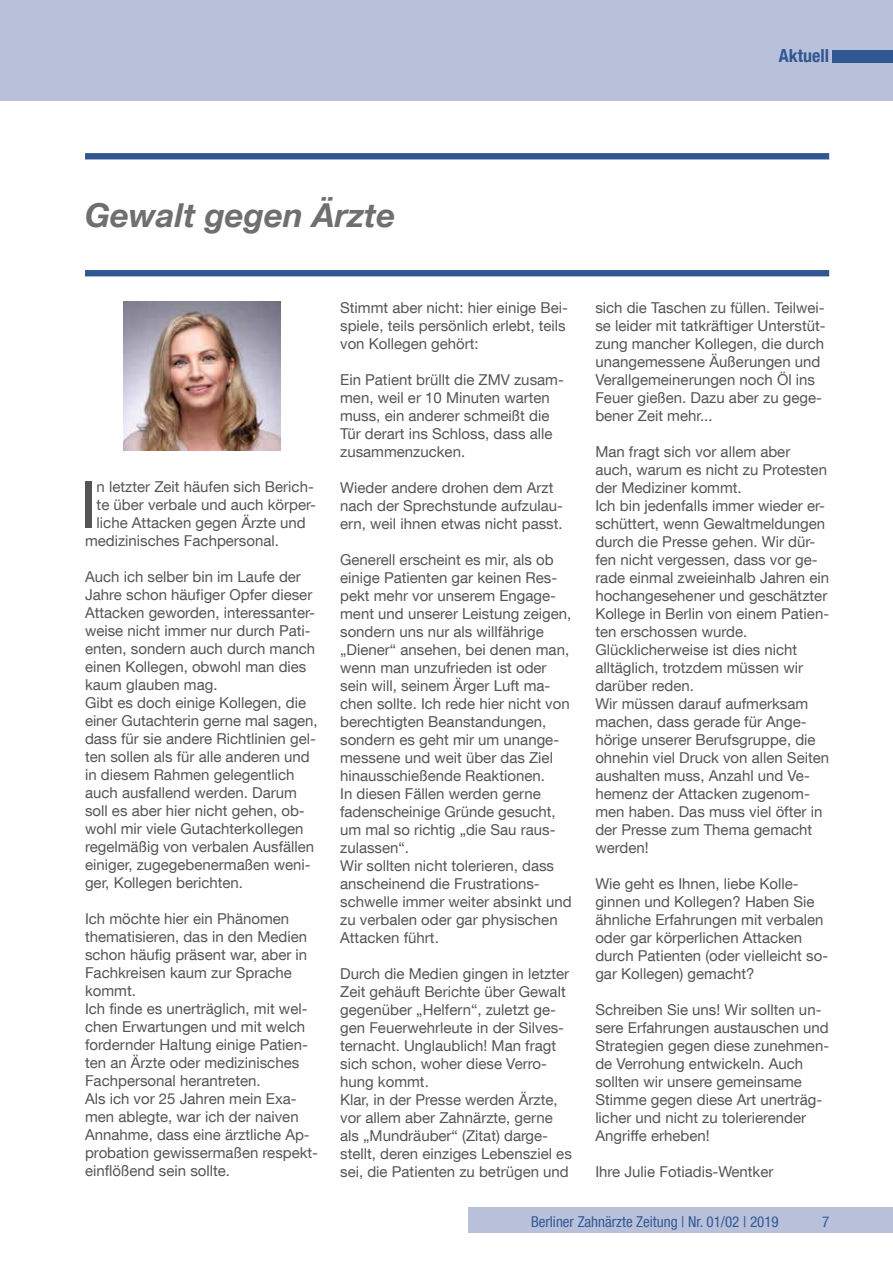
<style>
.page{position:relative;width:893px;height:1263px;background:#fff}
.page>*{position:absolute;margin:0;border:0;box-sizing:border-box;transform-origin:0 0}
.t1{font:65.4px "Helvetica Neue LT Com";color:#555}
.t2{font:italic 700 33px "Helvetica Neue LT Com";color:#6f6f6f}
.t3{font:700 condensed 18px "Helvetica Neue LT Com";color:#315793}
.t4{font:15px/18px "Helvetica Neue LT Com";color:#555}
.t5{font:condensed 15px "Helvetica Neue LT Com";color:#315793}
</style>
<div class="page">
<div style="left:0;top:0;width:893px;height:100px;background:#b8c0da"></div>
<div style="left:468px;top:1208px;width:425px;height:25px;background:#b8c0da"></div>
<div style="left:833px;top:50px;width:60px;height:12px;background:#315793"></div>
<div style="left:85px;top:153px;width:744px;height:6px;background:#315793"></div>
<div style="left:85px;top:270px;width:744px;height:6px;background:#315793"></div>
<img style="left:124px;top:302px;width:156px;height:149px">
<p class="t3" style="left:779px;top:45px;width:52px">Aktuell</p>
<h2 class="t2" style="left:85px;top:194px;width:312px">Gewalt gegen Ärzte</h2>
<h1 class="t1" style="left:80px;top:465px;width:18px">I</h1>
<p class="t4" style="left:97px;top:478px;width:219px">n letzter Zeit häufen sich Berich-</p>
<p class="t4" style="left:97px;top:496px;width:221px">te über verbale und auch körper-</p>
<p class="t4" style="left:97px;top:514px;width:211px">liche Attacken gegen Ärzte und</p>
<p class="t4" style="left:85px;top:532px;width:195px">medizinisches Fachpersonal.</p>
<p class="t4" style="left:85px;top:568px;width:234px">Auch ich selber bin im Laufe der<br>Jahre schon häufiger Opfer dieser<br>Attacken geworden, interessanter&shy;weise nicht immer nur durch Pati&shy;enten, sondern auch durch manch einen Kollegen, obwohl man dies kaum glauben mag.<br>Gibt es doch einige Kollegen, die einer Gutachterin gerne mal sagen, dass für sie andere Richtlinien gel&shy;ten sollen als für alle anderen und in diesem Rahmen gelegentlich auch ausfallend werden. Darum soll es aber hier nicht gehen, ob&shy;wohl mir viele Gutachterkollegen regelmäßig von verbalen Ausfällen einiger, zugegebenermaßen weni&shy;ger, Kollegen berichten.</p>
<p class="t4" style="left:85px;top:910px;width:235px">Ich möchte hier ein Phänomen thematisieren, das in den Medien schon häufig präsent war, aber in<br>Fachkreisen kaum zur Sprache kommt.<br>Ich finde es unerträglich, mit wel&shy;chen Erwartungen und mit welch fordernder Haltung einige Patien&shy;ten an Ärzte oder medizinisches<br>Fachpersonal herantreten.<br>Als ich vor 25 Jahren mein Exa&shy;men ablegte, war ich der naiven<br>Annahme, dass eine ärztliche Ap&shy;probation gewissermaßen respekt&shy;einflößend sein sollte.</p>
<p class="t4" style="left:340px;top:298px;width:229px">Stimmt aber nicht: hier einige Bei&shy;spiele, teils persönlich erlebt, teils von Kollegen gehört:</p>
<p class="t4" style="left:340px;top:370px;width:225px">Ein Patient brüllt die ZMV zusam&shy;men, weil er 10 Minuten warten muss, ein anderer schmeißt die<br>Tür derart ins Schloss, dass alle zusammenzucken.</p>
<p class="t4" style="left:340px;top:478px;width:224px">Wieder andere drohen dem Arzt nach der Sprechstunde aufzulau&shy;ern, weil ihnen etwas nicht passt.</p>
<p class="t4" style="left:340px;top:550px;width:233px">Generell erscheint es mir, als ob einige Patienten gar keinen Res&shy;pekt mehr vor unserem Engage&shy;ment und unserer Leistung zeigen, sondern uns nur als willfährige „Diener“ ansehen, bei denen man, wenn man unzufrieden ist oder sein will, seinem Ärger Luft ma&shy;chen sollte. Ich rede hier nicht von berechtigten Beanstandungen, sondern es geht mir um unange&shy;messene und weit über das Ziel hinausschießende Reaktionen.<br>In diesen Fällen werden gerne fadenscheinige Gründe gesucht, um mal so richtig „die Sau raus&shy;zulassen“.<br>Wir sollten nicht tolerieren, dass anscheinend die Frustrations&shy;schwelle immer weiter absinkt und zu verbalen oder gar physischen<br>Attacken führt.</p>
<p class="t4" style="left:340px;top:964px;width:233px">Durch die Medien gingen in letzter<br>Zeit gehäuft Berichte über Gewalt gegenüber „Helfern“, zuletzt ge&shy;gen Feuerwehrleute in der Silves&shy;ternacht. Unglaublich! Man fragt sich schon, woher diese Verro&shy;hung kommt.<br>Klar, in der Presse werden Ärzte, vor allem aber Zahnärzte, gerne als „Mundräuber“ (Zitat) darge&shy;stellt, deren einziges Lebensziel es sei, die Patienten zu betrügen und</p>
<p class="t4" style="left:595px;top:298px;width:232px">sich die Taschen zu füllen. Teilwei&shy;se leider mit tatkräftiger Unterstüt&shy;zung mancher Kollegen, die durch unangemessene Äußerungen und<br>Verallgemeinerungen noch Öl ins<br>Feuer gießen. Dazu aber zu gege&shy;bener Zeit mehr...</p>
<p class="t4" style="left:595px;top:442px;width:235px">Man fragt sich vor allem aber auch, warum es nicht zu Protesten der Mediziner kommt.<br>Ich bin jedenfalls immer wieder er&shy;schüttert, wenn Gewaltmeldungen durch die Presse gehen. Wir dür&shy;fen nicht vergessen, dass vor ge&shy;rade einmal zweieinhalb Jahren ein hochangesehener und geschätzter<br>Kollege in Berlin von einem Patien&shy;ten erschossen wurde.<br>Glücklicherweise ist dies nicht alltäglich, trotzdem müssen wir darüber reden.<br>Wir müssen darauf aufmerksam machen, dass gerade für Ange&shy;hörige unserer Berufsgruppe, die ohnehin viel Druck von allen Seiten aushalten muss, Anzahl und Ve&shy;hemenz der Attacken zugenom&shy;men haben. Das muss viel öfter in der Presse zum Thema gemacht werden!</p>
<p class="t4" style="left:595px;top:874px;width:234px">Wie geht es Ihnen, liebe Kolle&shy;ginnen und Kollegen? Haben Sie ähnliche Erfahrungen mit verbalen oder gar körperlichen Attacken durch Patienten (oder vielleicht so&shy;gar Kollegen) gemacht?</p>
<p class="t4" style="left:595px;top:1000px;width:235px">Schreiben Sie uns! Wir sollten un&shy;sere Erfahrungen austauschen und<br>Strategien gegen diese zunehmen&shy;de Verrohung entwickeln. Auch sollten wir unsere gemeinsame<br>Stimme gegen diese Art unerträg&shy;licher und nicht zu tolerierender<br>Angriffe erheben!</p>
<p class="t4" style="left:595px;top:1162px;width:180px">Ihre Julie Fotiadis-Wentker</p>
<p class="t5" style="left:531px;top:1213px;width:249px">Berliner Zahnärzte Zeitung | Nr. 01/02 | 2019</p>
<p class="t5" style="left:822px;top:1213px;width:9px">7</p>
</div>
